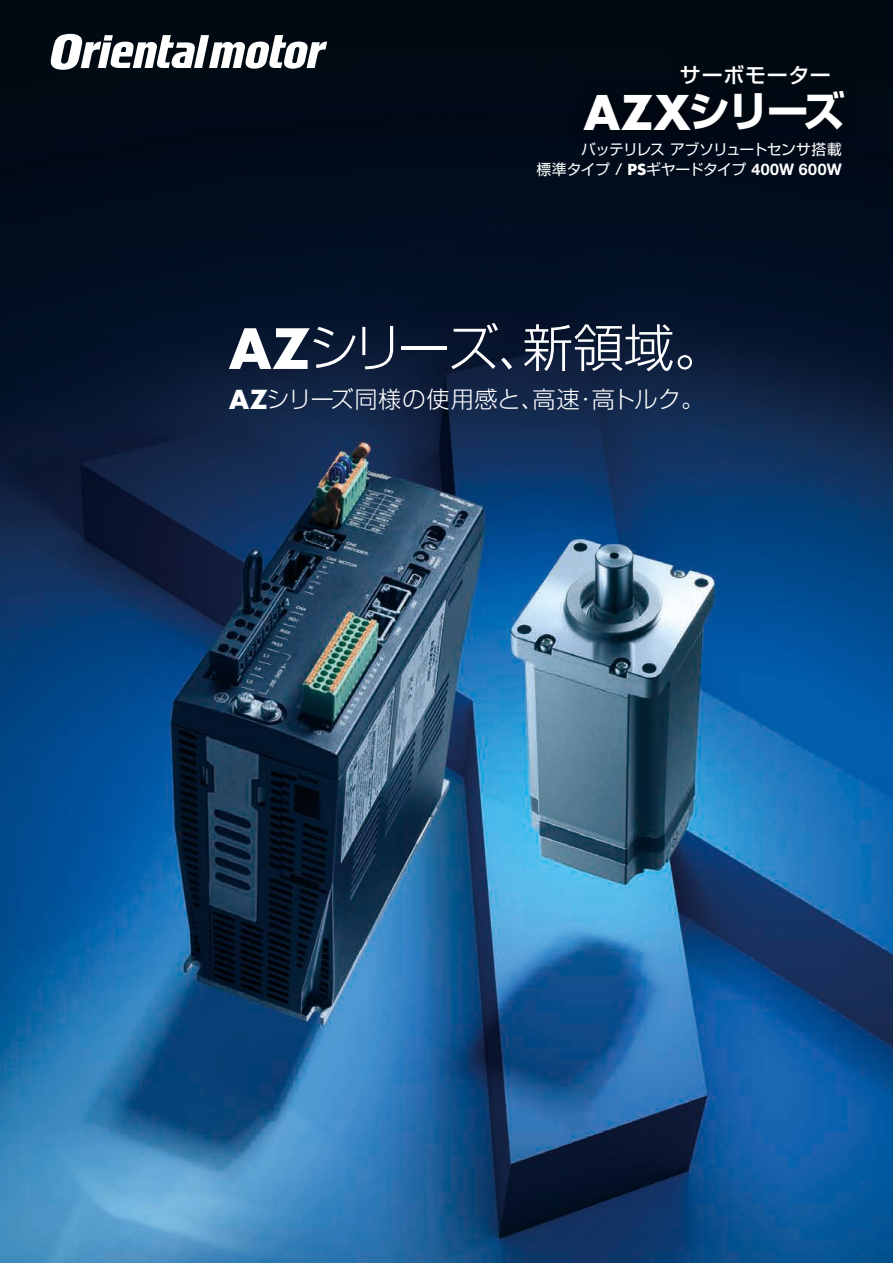
<style>
.page{position:relative;width:893px;height:1263px;background:#fff}
.page>*{position:absolute;margin:0;border:0;box-sizing:border-box;transform-origin:0 0}
.t1{font:300 51px "Shin Go Pro";letter-spacing:-.03em;color:#fff}
.t2{font:700 42px "Shin Go Pro";color:#fff}
.t3{font:300 23.1px "Shin Go Pro";letter-spacing:.015em;color:#fff}
.t4{font:500 21px "Shin Go Pro";letter-spacing:.025em;color:#fff}
.t5{font:14.85px/19.6px "Shin Go Pro";letter-spacing:-.04em;color:#fff;text-align:right}
.s1{font-family:"Futura Std";font-size:46.5px}
.s2{font-weight:500}
.s3{font-family:"Futura Std";font-weight:700}
.s4{font-family:"Helvetica Neue LT Std";font-weight:700;font-size:15.9px}
.s5{font-family:"Futura Std";font-weight:700;font-size:54px}
.s6{font-family:"Futura Std";font-weight:700;font-size:25.5px}
</style>
<div class="page">
<img style="left:0;top:0;width:893px;height:1263px">
<svg style="left:50px;top:34px;width:277px;height:36px"></svg>
<div style="left:559px;top:65px;width:310px;height:102px;background:#000916"></div>
<div style="left:645px;top:44px;width:207px;height:64px;background:#000912"></div>
<h3 class="t4" style="left:680px;top:58px;width:152px">サーボモーター</h3>
<h2 class="t2" style="left:584px;top:78px;width:263px"><span class="s1">AZX</span>シリーズ</h2>
<p class="t5" style="left:536px;top:138px;width:307px">バッテリレス アブソリュートセンサ搭載<br>標準タイプ <span class="s2">/</span> <span class="s3">PS</span>ギヤードタイプ <span class="s4">400W 600W</span></p>
<h1 class="t1" style="left:229px;top:306px;width:497px"><span class="s5">AZ</span>シリーズ、新領域。</h1>
<h3 class="t3" style="left:229px;top:380px;width:477px"><span class="s6">AZ</span>シリーズ同様の使用感と、高速・高トルク。</h3>
</div>
